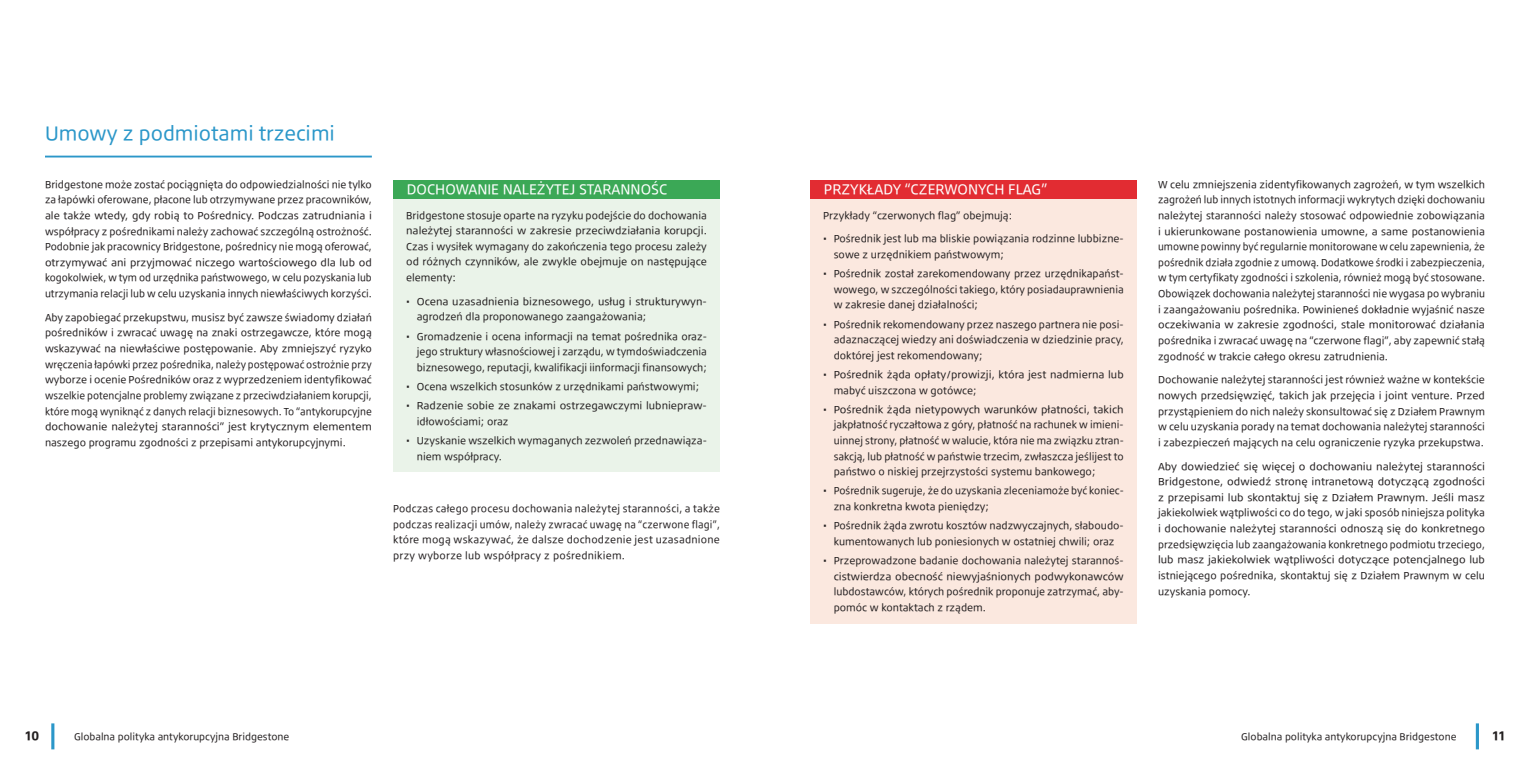
<style>
.page{position:relative;width:1530px;height:765px;background:#fff}
.page>*{position:absolute;margin:0;border:0;box-sizing:border-box;transform-origin:0 0}
.t1{font:17.5px "Bridgestone Type TP";color:#2b97c9}
.t2{font:12.5px "Bridgestone Type TP";color:#fff}
.t3{font:700 11.25px "Bridgestone Type TP";color:#231f20}
.t4{font:9px/15.6px "Bridgestone Type TP";color:#231f20;text-align:justify}
.t5{font:9px/15.6px "Bridgestone Type TP";color:#231f20;text-align:justify;scale:1.05 1}
.t6{font:8.75px "Bridgestone Type TP";color:#231f20}
</style>
<div class="page">
<hr style="left:45px;top:156px;width:327px;height:2px;background:#2b97c9">
<div style="left:393px;top:199px;width:327px;height:273px;background:#eaf3e9"></div>
<div style="left:393px;top:180px;width:327px;height:19px;background:#3ba856"></div>
<div style="left:810px;top:199px;width:327px;height:425px;background:#fbe8df"></div>
<div style="left:810px;top:180px;width:327px;height:19px;background:#e22c32"></div>
<hr style="left:1476px;top:723px;width:3px;height:26px;background:#2b97c9">
<hr style="left:51px;top:723px;width:3px;height:26px;background:#2b97c9">
<h1 class="t1" style="left:45px;top:119px;width:291px">Umowy z podmiotami trzecimi</h1>
<p class="t4" style="left:45px;top:176px;width:328px">Bridgestone może zostać pociągnięta do odpowiedzialności nie tylko za łapówki oferowane, płacone lub otrzymywane przez pracowników, ale także wtedy, gdy robią to Pośrednicy. Podczas zatrudniania i współpracy z pośrednikami należy zachować szczególną ostrożność.<br>Podobnie jak pracownicy Bridgestone, pośrednicy nie mogą oferować, otrzymywać ani przyjmować niczego wartościowego dla lub od kogokolwiek, w tym od urzędnika państwowego, w celu pozyskania lub utrzymania relacji lub w celu uzyskania innych niewłaściwych korzyści.</p>
<p class="t4" style="left:45px;top:309px;width:328px">Aby zapobiegać przekupstwu, musisz być zawsze świadomy działań pośredników i zwracać uwagę na znaki ostrzegawcze, które mogą wskazywać na niewłaściwe postępowanie. Aby zmniejszyć ryzyko wręczenia łapówki przez pośrednika, należy postępować ostrożnie przy wyborze i ocenie Pośredników oraz z wyprzedzeniem identyfikować wszelkie potencjalne problemy związane z przeciwdziałaniem korupcji, które mogą wyniknąć z danych relacji biznesowych. To “antykorupcyjne dochowanie należytej staranności” jest krytycznym elementem naszego programu zgodności z przepisami antykorupcyjnymi.</p>
<h2 class="t2" style="left:407px;top:179px;width:262px">DOCHOWANIE NALEŻYTEJ STARANNOŚC</h2>
<p class="t4" style="left:406px;top:207px;width:302px">Bridgestone stosuje oparte na ryzyku podejście do dochowania należytej staranności w zakresie przeciwdziałania korupcji.<br>Czas i wysiłek wymagany do zakończenia tego procesu zależy od różnych czynników, ale zwykle obejmuje on następujące elementy:</p>
<p class="t4" style="left:417px;top:293px;width:292px;text-indent:-11px">• Ocena uzasadnienia biznesowego, usług i strukturywyn&shy;agrodzeń dla proponowanego zaangażowania;</p>
<p class="t4" style="left:417px;top:328px;width:292px;text-indent:-11px">• Gromadzenie i ocena informacji na temat pośrednika oraz&shy;jego struktury własnościowej i zarządu, w tymdoświadczenia biznesowego, reputacji, kwalifikacji iinformacji finansowych;</p>
<p class="t4" style="left:406px;top:378px;width:295px">• Ocena wszelkich stosunków z urzędnikami państwowymi;</p>
<p class="t4" style="left:417px;top:397px;width:292px;text-indent:-11px">• Radzenie sobie ze znakami ostrzegawczymi lubniepraw&shy;idłowościami; oraz</p>
<p class="t4" style="left:417px;top:432px;width:292px;text-indent:-11px">• Uzyskanie wszelkich wymaganych zezwoleń przednawiąza&shy;niem współpracy.</p>
<p class="t4" style="left:393px;top:500px;width:328px">Podczas całego procesu dochowania należytej staranności, a także podczas realizacji umów, należy zwracać uwagę na “czerwone flagi”, które mogą wskazywać, że dalsze dochodzenie jest uzasadnione przy wyborze lub współpracy z pośrednikiem.</p>
<p class="t3" style="left:25px;top:727px;width:15px">10</p>
<p class="t6" style="left:74px;top:729px;width:217px">Globalna polityka antykorupcyjna Bridgestone</p>
<h2 class="t2" style="left:824px;top:179px;width:225px">PRZYKŁADY “CZERWONYCH FLAG”</h2>
<p class="t4" style="left:823px;top:207px;width:191px">Przykłady “czerwonych flag” obejmują:</p>
<p class="t4" style="left:834px;top:230px;width:292px;text-indent:-11px">• Pośrednik jest lub ma bliskie powiązania rodzinne lubbizne&shy;sowe z urzędnikiem państwowym;</p>
<p class="t4" style="left:834px;top:265px;width:292px;text-indent:-11px">• Pośrednik został zarekomendowany przez urzędnikapańst&shy;wowego, w szczególności takiego, który posiadauprawnienia w zakresie danej działalności;</p>
<p class="t4" style="left:834px;top:316px;width:292px;text-indent:-11px">• Pośrednik rekomendowany przez naszego partnera nie posi&shy;adaznaczącej wiedzy ani doświadczenia w dziedzinie pracy, doktórej jest rekomendowany;</p>
<p class="t4" style="left:834px;top:366px;width:292px;text-indent:-11px">• Pośrednik żąda opłaty/prowizji, która jest nadmierna lub mabyć uiszczona w gotówce;</p>
<p class="t4" style="left:834px;top:401px;width:292px;text-indent:-11px">• Pośrednik żąda nietypowych warunków płatności, takich jakpłatność ryczałtowa z góry, płatność na rachunek w imieni&shy;uinnej strony, płatność w walucie, która nie ma związku ztran&shy;sakcją, lub płatność w państwie trzecim, zwłaszcza jeślijest to państwo o niskiej przejrzystości systemu bankowego;</p>
<p class="t4" style="left:834px;top:482px;width:292px;text-indent:-11px">• Pośrednik sugeruje, że do uzyskania zleceniamoże być koniec&shy;zna konkretna kwota pieniędzy;</p>
<p class="t4" style="left:823px;top:517px;width:302px;text-align:center">• Pośrednik żąda zwrotu kosztów nadzwyczajnych, słaboudo&shy;kumentowanych lub poniesionych w ostatniej chwili; oraz</p>
<p class="t4" style="left:834px;top:552px;width:292px;text-indent:-11px">• Przeprowadzone badanie dochowania należytej starannoś&shy;cistwierdza obecność niewyjaśnionych podwykonawców lubdostawców, których pośrednik proponuje zatrzymać, aby&shy;pomóc w kontaktach z rządem.</p>
<p class="t4" style="left:1158px;top:176px;width:328px">W celu zmniejszenia zidentyfikowanych zagrożeń, w tym wszelkich zagrożeń lub innych istotnych informacji wykrytych dzięki dochowaniu należytej staranności należy stosować odpowiednie zobowiązania i ukierunkowane postanowienia umowne, a same postanowienia umowne powinny być regularnie monitorowane w celu zapewnienia, że pośrednik działa zgodnie z umową. Dodatkowe środki i zabezpieczenia, w tym certyfikaty zgodności i szkolenia, również mogą być stosowane.<br>Obowiązek dochowania należytej staranności nie wygasa po wybraniu i zaangażowaniu pośrednika. Powinieneś dokładnie wyjaśnić nasze oczekiwania w zakresie zgodności, stale monitorować działania pośrednika i zwracać uwagę na “czerwone flagi”, aby zapewnić stałą zgodność w trakcie całego okresu zatrudnienia.</p>
<p class="t4" style="left:1158px;top:371px;width:328px">Dochowanie należytej staranności jest również ważne w kontekście nowych przedsięwzięć, takich jak przejęcia i joint venture. Przed przystąpieniem do nich należy skonsultować się z Działem Prawnym w celu uzyskania porady na temat dochowania należytej staranności i zabezpieczeń mających na celu ograniczenie ryzyka przekupstwa.</p>
<p class="t5" style="left:1158px;top:458px;width:313px">Aby dowiedzieć się więcej o dochowaniu należytej staranności Bridgestone, odwiedź stronę intranetową dotyczącą zgodności z przepisami lub skontaktuj się z Działem Prawnym. Jeśli masz jakiekolwiek wątpliwości co do tego, w jaki sposób niniejsza polityka i dochowanie należytej staranności odnoszą się do konkretnego przedsięwzięcia lub zaangażowania konkretnego podmiotu trzeciego, lub masz jakiekolwiek wątpliwości dotyczące potencjalnego lub istniejącego pośrednika, skontaktuj się z Działem Prawnym w celu uzyskania pomocy.</p>
<p class="t6" style="left:1241px;top:729px;width:217px">Globalna polityka antykorupcyjna Bridgestone</p>
<p class="t3" style="left:1493px;top:727px;width:14px">11</p>
</div>
